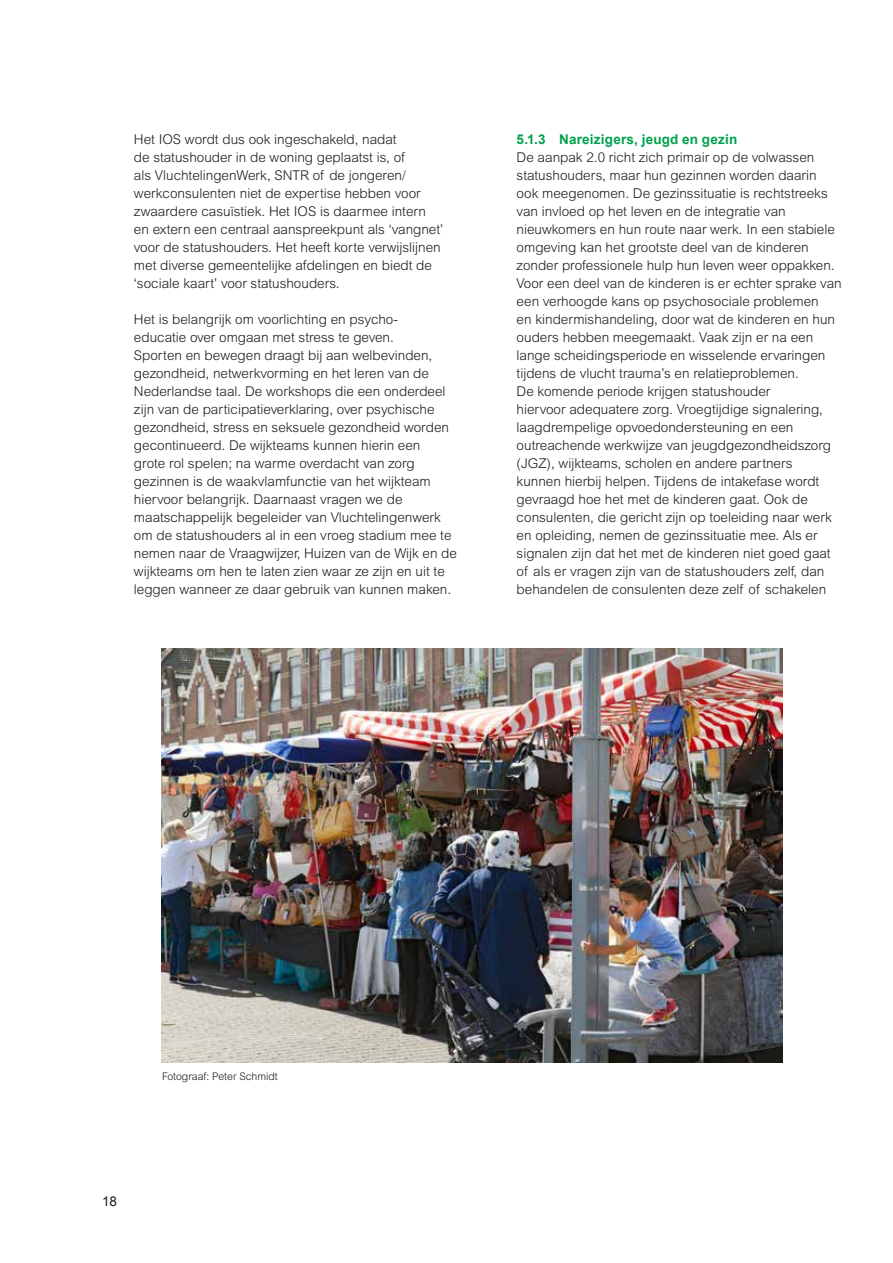
<style>
.page{position:relative;width:893px;height:1263px;background:#fff}
.page>*{position:absolute;margin:0;border:0;box-sizing:border-box;transform-origin:0 0}
.t1{font:300 13.5px/18px "Arial MT Std";color:#1b1c20}
.t2{font:700 13.5px "Arial";letter-spacing:.015em;color:#00a14a}
.t3{font:13.5px "Arial";color:#1b1c20}
.t4{font:300 10.5px "Arial MT Std";color:#1b1c20}
</style>
<div class="page">
<img style="left:162px;top:649px;width:620px;height:413px">
<p class="t1" style="left:134px;top:130px;width:311px">Het IOS wordt dus ook ingeschakeld, nadat<br>de statushouder in de woning geplaatst is, of<br>als VluchtelingenWerk, SNTR of de jongeren/ werkconsulenten niet de expertise hebben voor zwaardere casuïstiek. Het IOS is daarmee intern en extern een centraal aanspreekpunt als ‘vangnet’ voor de statushouders. Het heeft korte verwijslijnen met diverse gemeentelijke afdelingen en biedt de ‘sociale kaart’ voor statushouders.</p>
<p class="t1" style="left:134px;top:310px;width:325px">Het is belangrijk om voorlichting en psycho-<br>educatie over omgaan met stress te geven.<br>Sporten en bewegen draagt bij aan welbevinden, gezondheid, netwerkvorming en het leren van de Nederlandse taal. De workshops die een onderdeel zijn van de participatieverklaring, over psychische gezondheid, stress en seksuele gezondheid worden gecontinueerd. De wijkteams kunnen hierin een<br>grote rol spelen; na warme overdacht van zorg gezinnen is de waakvlamfunctie van het wijkteam hiervoor belangrijk. Daarnaast vragen we de maatschappelijk begeleider van Vluchtelingenwerk om de statushouders al in een vroeg stadium mee te nemen naar de Vraagwijzer, Huizen van de Wijk en de wijkteams om hen te laten zien waar ze zijn en uit te leggen wanneer ze daar gebruik van kunnen maken.</p>
<p class="t2" style="left:517px;top:130px;width:222px">5.1.3 Nareizigers, jeugd en gezin</p>
<p class="t1" style="left:517px;top:148px;width:327px">De aanpak 2.0 richt zich primair op de volwassen statushouders, maar hun gezinnen worden daarin ook meegenomen. De gezinssituatie is rechtstreeks van invloed op het leven en de integratie van nieuwkomers en hun route naar werk. In een stabiele omgeving kan het grootste deel van de kinderen zonder professionele hulp hun leven weer oppakken.<br>Voor een deel van de kinderen is er echter sprake van een verhoogde kans op psychosociale problemen<br>en kindermishandeling, door wat de kinderen en hun ouders hebben meegemaakt. Vaak zijn er na een lange scheidingsperiode en wisselende ervaringen tijdens de vlucht trauma’s en relatieproblemen.<br>De komende periode krijgen statushouder<br>hiervoor adequatere zorg. Vroegtijdige signalering, laagdrempelige opvoedondersteuning en een outreachende werkwijze van jeugdgezondheidszorg (JGZ), wijkteams, scholen en andere partners<br>kunnen hierbij helpen. Tijdens de intakefase wordt gevraagd hoe het met de kinderen gaat. Ook de consulenten, die gericht zijn op toeleiding naar werk en opleiding, nemen de gezinssituatie mee. Als er signalen zijn dat het met de kinderen niet goed gaat of als er vragen zijn van de statushouders zelf, dan behandelen de consulenten deze zelf of schakelen</p>
<p class="t3" style="left:102px;top:1192px;width:17px">18</p>
<p class="t4" style="left:162px;top:1070px;width:117px">Fotograaf: Peter Schmidt</p>
</div>
